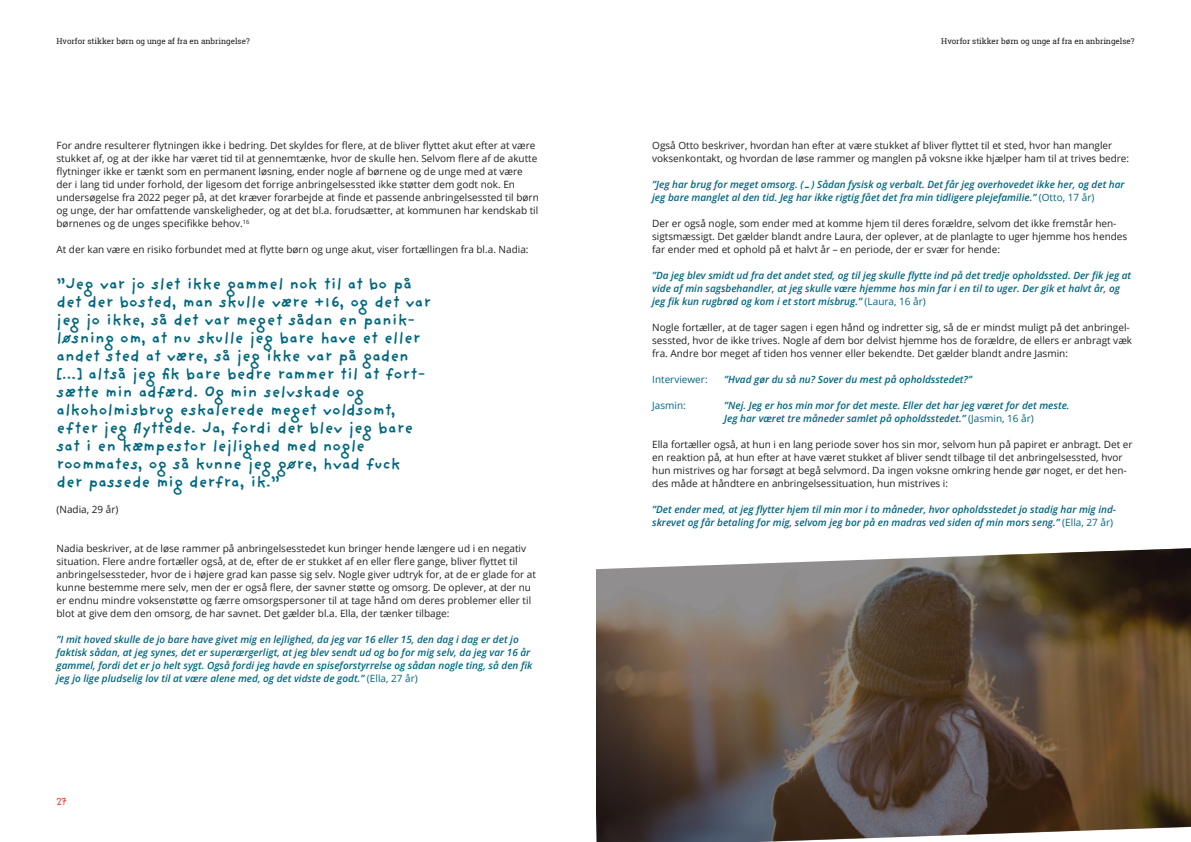
<style>
.page{position:relative;width:1191px;height:842px;background:#fff}
.page>*{position:absolute;margin:0;border:0;box-sizing:border-box;transform-origin:0 0}
.Afsnitsformat_1{font:700 16px/18px "Providence Sans Pro";color:#00677f}
.t1{font:12px "Imaginary Friend BB";color:#ef4d44}
.t2{font:10px/13px "Open Sans";color:#231f20}
.Citater_-_Semibold_Italic{font:italic 600 10px/13px "Open Sans";color:#00677f}
.Citater_-_Semibold_Italic-2{font:10px "Open Sans";color:#00677f}
.t3{font:8px "Roboto Slab";color:#231f20}
.s1{font-weight:400;font-style:normal}
</style>
<div class="page">
<svg style="left:596px;top:548px;width:595px;height:294px;background:#67594c"></svg>
<p class="t3" style="left:56px;top:36px;width:195px">Hvorfor stikker børn og unge af fra en anbringelse?</p>
<p class="t2" style="left:57px;top:139px;width:484px">For andre resulterer flytningen ikke i bedring. Det skyldes for flere, at de bliver flyttet akut efter at være stukket af, og at der ikke har været tid til at gennemtænke, hvor de skulle hen. Selvom flere af de akutte flytninger ikke er tænkt som en permanent løsning, ender nogle af børnene og de unge med at være der i lang tid under forhold, der ligesom det forrige anbringelsessted ikke støtter dem godt nok. En undersøgelse fra 2022 peger på, at det kræver forarbejde at finde et passende anbringelsessted til børn og unge, der har omfattende vanskeligheder, og at det bl.a. forudsætter, at kommunen har kendskab til børnenes og de unges specifikke behov.<sup>16</sup></p>
<p class="t2" style="left:57px;top:243px;width:473px">At der kan være en risiko forbundet med at flytte børn og unge akut, viser fortællingen fra bl.a. Nadia:</p>
<p class="Afsnitsformat_1" style="left:57px;top:275px;width:376px">”Jeg var jo slet ikke gammel nok til at bo på det der bosted, man skulle være +16, og det var jeg jo ikke, så det var meget sådan en panik&shy;løsning om, at nu skulle jeg bare have et eller andet sted at være, så jeg ikke var på gaden […] altså jeg fik bare bedre rammer til at fort&shy;sætte min adfærd. Og min selvskade og alkoholmisbrug eskalerede meget voldsomt, efter jeg flyttede. Ja, fordi der blev jeg bare sat i en kæmpestor lejlighed med nogle roommates, og så kunne jeg gøre, hvad fuck<br>der passede mig derfra, ik.”</p>
<p class="t2" style="left:57px;top:503px;width:63px">(Nadia, 29 år)</p>
<p class="t2" style="left:57px;top:542px;width:481px">Nadia beskriver, at de løse rammer på anbringelsesstedet kun bringer hende længere ud i en negativ situation. Flere andre fortæller også, at de, efter de er stukket af en eller flere gange, bliver flyttet til anbringelsessteder, hvor de i højere grad kan passe sig selv. Nogle giver udtryk for, at de er glade for at kunne bestemme mere selv, men der er også flere, der savner støtte og omsorg. De oplever, at der nu er endnu mindre voksenstøtte og færre omsorgspersoner til at tage hånd om deres problemer eller til blot at give dem den omsorg, de har savnet. Det gælder bl.a. Ella, der tænker tilbage:</p>
<p class="Citater_-_Semibold_Italic" style="left:57px;top:633px;width:477px">”I mit hoved skulle de jo bare have givet mig en lejlighed, da jeg var 16 eller 15, den dag i dag er det jo faktisk sådan, at jeg synes, det er superærgerligt, at jeg blev sendt ud og bo for mig selv, da jeg var 16 år gammel, fordi det er jo helt sygt. Også fordi jeg havde en spiseforstyrrelse og sådan nogle ting, så den fik jeg jo lige pludselig lov til at være alene med, og det vidste de godt.” <span class="s1">(Ella, 27 år)</span></p>
<p class="t1" style="left:57px;top:794px;width:12px">27</p>
<p class="t3" style="left:941px;top:36px;width:195px">Hvorfor stikker børn og unge af fra en anbringelse?</p>
<p class="t2" style="left:652px;top:139px;width:478px">Også Otto beskriver, hvordan han efter at være stukket af bliver flyttet til et sted, hvor han mangler voksenkontakt, og hvordan de løse rammer og manglen på voksne ikke hjælper ham til at trives bedre:</p>
<p class="Citater_-_Semibold_Italic" style="left:652px;top:178px;width:474px">”Jeg har brug for meget omsorg. (…) Sådan fysisk og verbalt. Det får jeg overhovedet ikke her, og det har jeg bare manglet al den tid. Jeg har ikke rigtig fået det fra min tidligere plejefamilie.” <span class="s1">(Otto, 17 år)</span></p>
<p class="t2" style="left:652px;top:217px;width:476px">Der er også nogle, som ender med at komme hjem til deres forældre, selvom det ikke fremstår hen&shy;sigtsmæssigt. Det gælder blandt andre Laura, der oplever, at de planlagte to uger hjemme hos hendes far ender med et ophold på et halvt år – en periode, der er svær for hende:</p>
<p class="Citater_-_Semibold_Italic" style="left:652px;top:269px;width:480px">”Da jeg blev smidt ud fra det andet sted, og til jeg skulle flytte ind på det tredje opholdssted. Der fik jeg at vide af min sagsbehandler, at jeg skulle være hjemme hos min far i en til to uger. Der gik et halvt år, og jeg fik kun rugbrød og kom i et stort misbrug.” <span class="s1">(Laura, 16 år)</span></p>
<p class="t2" style="left:652px;top:321px;width:481px">Nogle fortæller, at de tager sagen i egen hånd og indretter sig, så de er mindst muligt på det anbringel&shy;sessted, hvor de ikke trives. Nogle af dem bor delvist hjemme hos de forældre, de ellers er anbragt væk fra. Andre bor meget af tiden hos venner eller bekendte. Det gælder blandt andre Jasmin:</p>
<p class="Citater_-_Semibold_Italic-2" style="left:652px;top:373px;width:57px">Interviewer:</p>
<p class="Citater_-_Semibold_Italic" style="left:724px;top:373px;width:249px">”Hvad gør du så nu? Sover du mest på opholdsstedet?”</p>
<p class="Citater_-_Semibold_Italic-2" style="left:652px;top:399px;width:35px">Jasmin:</p>
<p class="Citater_-_Semibold_Italic" style="left:724px;top:399px;width:347px">”Nej. Jeg er hos min mor for det meste. Eller det har jeg været for det meste.<br>Jeg har været tre måneder samlet på opholdsstedet.” <span class="s1">(Jasmin, 16 år)</span></p>
<p class="t2" style="left:652px;top:438px;width:482px">Ella fortæller også, at hun i en lang periode sover hos sin mor, selvom hun på papiret er anbragt. Det er en reaktion på, at hun efter at have været stukket af bliver sendt tilbage til det anbringelsessted, hvor hun mistrives og har forsøgt at begå selvmord. Da ingen voksne omkring hende gør noget, er det hen&shy;des måde at håndtere en anbringelsessituation, hun mistrives i:</p>
<p class="Citater_-_Semibold_Italic" style="left:652px;top:503px;width:465px">”Det ender med, at jeg flytter hjem til min mor i to måneder, hvor opholdsstedet jo stadig har mig ind&shy;skrevet og får betaling for mig, selvom jeg bor på en madras ved siden af min mors seng.” <span class="s1">(Ella, 27 år)</span></p>
</div>
